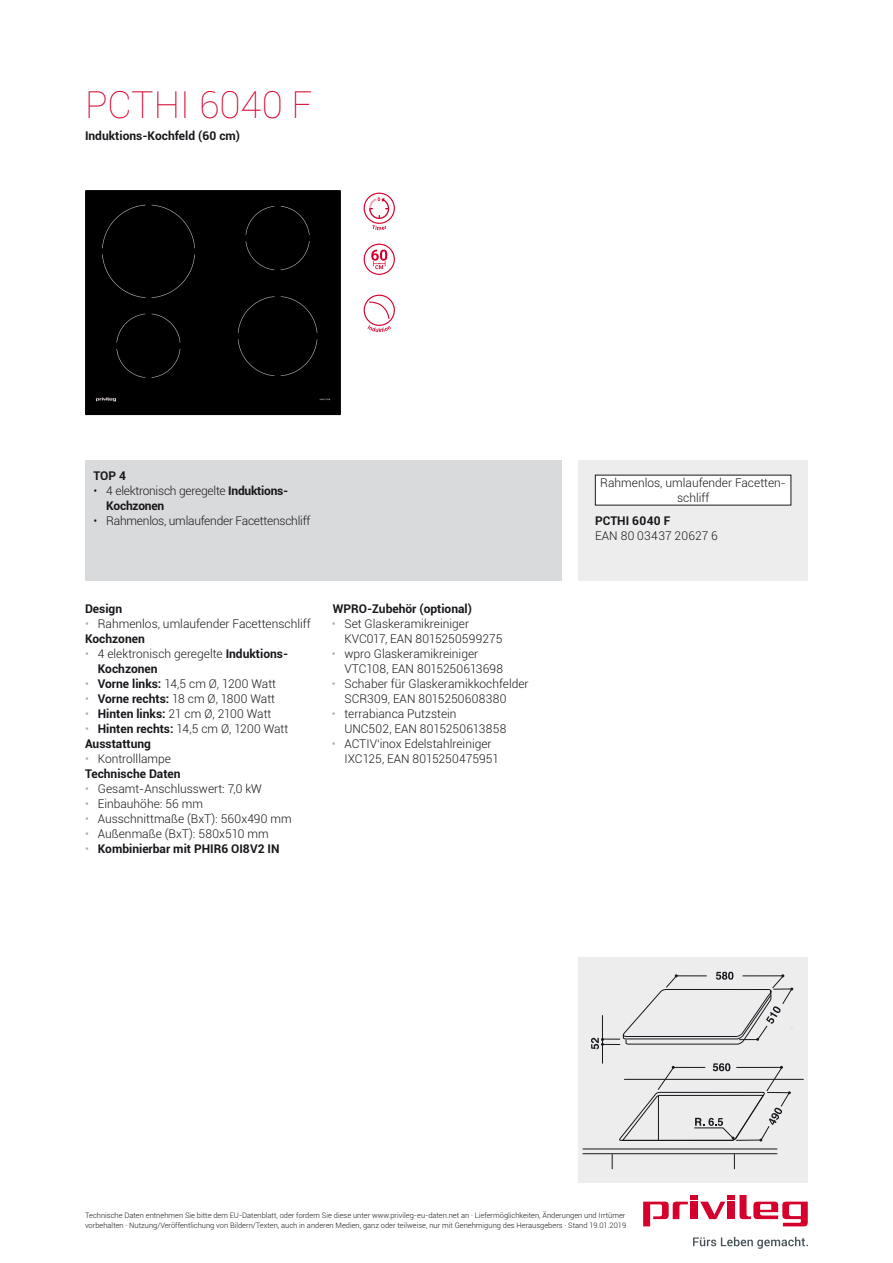
<style>
.page{position:relative;width:893px;height:1263px;background:#fff}
.page>*{position:absolute;margin:0;border:0;box-sizing:border-box;transform-origin:0 0}
.t1{font:100 37.5px "Roboto";color:#d6002d}
.t2{font:300 12px/15px "Roboto";color:#1a171c}
.t3{font:700 12px/15px "Roboto";color:#1a171c}
.t4{font:300 12px/15px "Roboto";letter-spacing:-.02em;color:#1a171c}
.t5{font:300 7.5px/9.8px "Roboto";color:#1a171c}
.s1{font-weight:700}
.s2{color:#a7a9ab}
.s3{font-weight:300;color:#a7a9ab}
.s4{font-weight:300}
</style>
<div class="page">
<svg style="left:643px;top:1195px;width:165px;height:31px"></svg>
<div style="left:728px;top:1201px;width:7px;height:18px;background:#d6002d"></div>
<div style="left:691px;top:1201px;width:7px;height:18px;background:#d6002d"></div>
<svg style="left:693px;top:1237px;width:115px;height:12px"></svg>
<div style="left:85px;top:190px;width:256px;height:225px;background:#000"></div>
<svg style="left:363px;top:192px;width:32px;height:39px"></svg>
<svg style="left:363px;top:243px;width:32px;height:32px"></svg>
<svg style="left:363px;top:294px;width:32px;height:39px"></svg>
<div style="left:85px;top:460px;width:476px;height:120px;background:#d9dadb"></div>
<div style="left:578px;top:460px;width:230px;height:120px;background:#ededee"></div>
<div style="left:595px;top:475px;width:196px;height:30px;background:#fff"></div>
<div style="left:578px;top:958px;width:230px;height:225px;background:#ededee"></div>
<svg style="left:583px;top:972px;width:221px;height:197px"></svg>
<h1 class="t1" style="left:85px;top:78px;width:229px">PCTHI 6040 F</h1>
<p class="t3" style="left:85px;top:128px;width:157px">Induktions-Kochfeld (60 cm)</p>
<p class="t3" style="left:94px;top:467px;width:34px">TOP 4</p>
<p class="t4" style="left:106px;top:483px;width:184px;text-indent:-13px">• 4 elektronisch geregelte <span class="s1">Induktions-<br>Kochzonen</span></p>
<p class="t4" style="left:94px;top:513px;width:218px">• Rahmenlos, umlaufender Facettenschliff</p>
<p class="t3" style="left:85px;top:601px;width:39px">Design</p>
<p class="t2" style="left:85px;top:616px;width:227px"><span class="s2">•</span> Rahmenlos, umlaufender Facettenschliff<br><span class="s1">Kochzonen</span></p>
<p class="t2" style="left:98px;top:646px;width:192px;text-indent:-13px"><span class="s2">•</span> 4 elektronisch geregelte <span class="s1">Induktions-<br>Kochzonen</span></p>
<p class="t2" style="left:85px;top:676px;width:193px"><span class="s2">•</span> <span class="s1">Vorne links:</span> 14,5 cm Ø, 1200 Watt</p>
<p class="t2" style="left:85px;top:691px;width:192px"><span class="s2">•</span> <span class="s1">Vorne rechts:</span> 18 cm Ø, 1800 Watt</p>
<p class="t2" style="left:85px;top:706px;width:188px"><span class="s2">•</span> <span class="s1">Hinten links:</span> 21 cm Ø, 2100 Watt</p>
<p class="t3" style="left:85px;top:721px;width:205px"><span class="s3">•</span> Hinten rechts: <span class="s4">14,5 cm Ø, 1200 Watt<br></span>Ausstattung</p>
<p class="t3" style="left:85px;top:751px;width:97px"><span class="s3">•</span> <span class="s4">Kontrolllampe<br></span>Technische Daten</p>
<p class="t2" style="left:85px;top:781px;width:178px"><span class="s2">•</span> Gesamt-Anschlusswert: 7,0 kW</p>
<p class="t2" style="left:85px;top:796px;width:119px"><span class="s2">•</span> Einbauhöhe: 56 mm</p>
<p class="t2" style="left:85px;top:811px;width:208px"><span class="s2">•</span> Ausschnittmaße (BxT): 560x490 mm</p>
<p class="t2" style="left:85px;top:826px;width:185px"><span class="s2">•</span> Außenmaße (BxT): 580x510 mm</p>
<p class="t3" style="left:85px;top:841px;width:196px"><span class="s3">•</span> Kombinierbar mit PHIR6 OI8V2 IN</p>
<p class="t3" style="left:333px;top:601px;width:141px">WPRO-Zubehör (optional)</p>
<p class="t2" style="left:344px;top:616px;width:159px;text-indent:-13px"><span class="s2">•</span> Set Glaskeramikreiniger<br>KVC017, EAN 8015250599275</p>
<p class="t2" style="left:344px;top:646px;width:160px;text-indent:-13px"><span class="s2">•</span> wpro Glaskeramikreiniger<br>VTC108, EAN 8015250613698</p>
<p class="t2" style="left:344px;top:676px;width:186px;text-indent:-13px"><span class="s2">•</span> Schaber für Glaskeramikkochfelder<br>SCR309, EAN 8015250608380</p>
<p class="t2" style="left:344px;top:706px;width:163px;text-indent:-13px"><span class="s2">•</span> terrabianca Putzstein<br>UNC502, EAN 8015250613858</p>
<p class="t2" style="left:344px;top:736px;width:156px;text-indent:-13px"><span class="s2">•</span> ACTIV‘inox Edelstahlreiniger<br>IXC125, EAN 8015250475951</p>
<p class="t2" style="left:600px;top:475px;width:187px;text-align:center">Rahmenlos, umlaufender Facetten&shy;schliff</p>
<p class="t3" style="left:595px;top:513px;width:77px">PCTHI 6040 F</p>
<p class="t2" style="left:595px;top:528px;width:124px">EAN 80 03437 20627 6</p>
<p class="t5" style="left:85px;top:1210px;width:543px">Technische Daten entnehmen Sie bitte dem EU-Datenblatt, oder fordern Sie diese unter www.privileg-eu-daten.net an · Liefermöglichkeiten, Änderungen und Irrtümer vorbehalten · Nutzung/Veröffentlichung von Bildern/Texten, auch in anderen Medien, ganz oder teilweise, nur mit Genehmigung des Herausgebers · Stand 19.01.2019</p>
</div>
